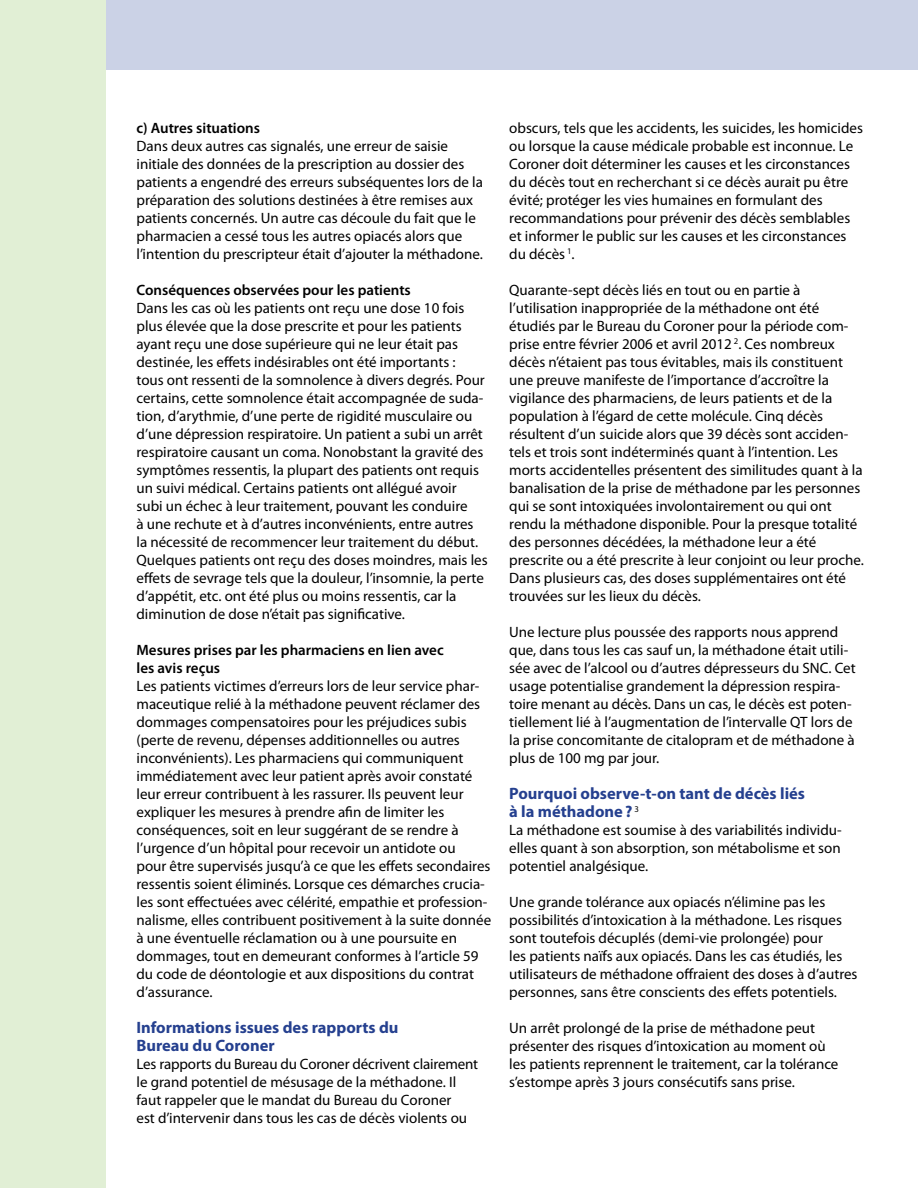
<style>
.page{position:relative;width:918px;height:1188px;background:#fff}
.page>*{position:absolute;margin:0;border:0;box-sizing:border-box;transform-origin:0 0}
.t1{font:700 16.5px/18px "Myriad Pro";color:#25408f}
.t2{font:15px/18px "Myriad Pro";color:#000}
.t3{font:600 15px/18px "Myriad Pro";color:#000}
</style>
<div class="page">
<div style="left:0;top:0;width:918px;height:69px;background:#cbd2e6"></div>
<div style="left:0;top:0;width:105px;height:1188px;background:#e1efd5"></div>
<p class="t3" style="left:136px;top:119px;width:125px">c) Autres situations</p>
<p class="t2" style="left:136px;top:137px;width:348px">Dans deux autres cas signalés, une erreur de saisie initiale des données de la prescription au dossier des patients a engendré des erreurs subséquentes lors de la préparation des solutions destinées à être remises aux patients concernés. Un autre cas découle du fait que le pharmacien a cessé tous les autres opiacés alors que l’intention du prescripteur était d’ajouter la méthadone.</p>
<p class="t3" style="left:136px;top:281px;width:276px">Conséquences observées pour les patients</p>
<p class="t2" style="left:136px;top:299px;width:353px">Dans les cas où les patients ont reçu une dose 10 fois plus élevée que la dose prescrite et pour les patients ayant reçu une dose supérieure qui ne leur était pas destinée, les effets indésirables ont été importants :<br>tous ont ressenti de la somnolence à divers degrés. Pour certains, cette somnolence était accompagnée de suda&shy;tion, d’arythmie, d’une perte de rigidité musculaire ou d’une dépression respiratoire. Un patient a subi un arrêt respiratoire causant un coma. Nonobstant la gravité des symptômes ressentis, la plupart des patients ont requis un suivi médical. Certains patients ont allégué avoir<br>subi un échec à leur traitement, pouvant les conduire<br>à une rechute et à d’autres inconvénients, entre autres la nécessité de recommencer leur traitement du début.<br>Quelques patients ont reçu des doses moindres, mais les effets de sevrage tels que la douleur, l’insomnie, la perte d’appétit, etc. ont été plus ou moins ressentis, car la diminution de dose n’était pas significative.</p>
<p class="t3" style="left:136px;top:641px;width:309px">Mesures prises par les pharmaciens en lien avec les avis reçus</p>
<p class="t2" style="left:136px;top:677px;width:356px">Les patients victimes d’erreurs lors de leur service phar&shy;maceutique relié à la méthadone peuvent réclamer des dommages compensatoires pour les préjudices subis (perte de revenu, dépenses additionnelles ou autres inconvénients). Les pharmaciens qui communiquent immédiatement avec leur patient après avoir constaté leur erreur contribuent à les rassurer. Ils peuvent leur expliquer les mesures à prendre afin de limiter les conséquences, soit en leur suggérant de se rendre à l’urgence d’un hôpital pour recevoir un antidote ou<br>pour être supervisés jusqu’à ce que les effets secondaires ressentis soient éliminés. Lorsque ces démarches crucia&shy;les sont effectuées avec célérité, empathie et profession&shy;nalisme, elles contribuent positivement à la suite donnée à une éventuelle réclamation ou à une poursuite en dommages, tout en demeurant conformes à l’article 59 du code de déontologie et aux dispositions du contrat d’assurance.</p>
<p class="t1" style="left:136px;top:1018px;width:264px">Informations issues des rapports du<br>Bureau du Coroner</p>
<p class="t2" style="left:136px;top:1055px;width:343px">Les rapports du Bureau du Coroner décrivent clairement le grand potentiel de mésusage de la méthadone. Il faut rappeler que le mandat du Bureau du Coroner<br>est d’intervenir dans tous les cas de décès violents ou</p>
<p class="t2" style="left:509px;top:119px;width:355px">obscurs, tels que les accidents, les suicides, les homicides ou lorsque la cause médicale probable est inconnue. Le Coroner doit déterminer les causes et les circonstances du décès tout en recherchant si ce décès aurait pu être évité; protéger les vies humaines en formulant des recommandations pour prévenir des décès semblables et informer le public sur les causes et les circonstances du décès <sup>1</sup>.</p>
<p class="t2" style="left:509px;top:281px;width:356px">Quarante-sept décès liés en tout ou en partie à l’utilisation inappropriée de la méthadone ont été étudiés par le Bureau du Coroner pour la période com&shy;prise entre février 2006 et avril 2012 <sup>2</sup>. Ces nombreux décès n’étaient pas tous évitables, mais ils constituent une preuve manifeste de l’importance d’accroître la vigilance des pharmaciens, de leurs patients et de la population à l’égard de cette molécule. Cinq décès résultent d’un suicide alors que 39 décès sont acciden&shy;tels et trois sont indéterminés quant à l’intention. Les morts accidentelles présentent des similitudes quant à la banalisation de la prise de méthadone par les personnes qui se sont intoxiquées involontairement ou qui ont rendu la méthadone disponible. Pour la presque totalité des personnes décédées, la méthadone leur a été prescrite ou a été prescrite à leur conjoint ou leur proche.<br>Dans plusieurs cas, des doses supplémentaires ont été trouvées sur les lieux du décès.</p>
<p class="t2" style="left:509px;top:623px;width:348px">Une lecture plus poussée des rapports nous apprend que, dans tous les cas sauf un, la méthadone était utili&shy;sée avec de l’alcool ou d’autres dépresseurs du SNC. Cet usage potentialise grandement la dépression respira&shy;toire menant au décès. Dans un cas, le décès est poten&shy;tiellement lié à l’augmentation de l’intervalle QT lors de la prise concomitante de citalopram et de méthadone à plus de 100 mg par jour.</p>
<p class="t1" style="left:509px;top:784px;width:297px">Pourquoi observe-t-on tant de décès liés à la méthadone? <sup>3</sup></p>
<p class="t2" style="left:509px;top:821px;width:334px;text-align:justify">La méthadone est soumise à des variabilités individu&shy;elles quant à son absorption, son métabolisme et son potentiel analgésique.</p>
<p class="t2" style="left:509px;top:893px;width:350px">Une grande tolérance aux opiacés n’élimine pas les possibilités d’intoxication à la méthadone. Les risques sont toutefois décuplés (demi-vie prolongée) pour<br>les patients naïfs aux opiacés. Dans les cas étudiés, les utilisateurs de méthadone offraient des doses à d’autres personnes, sans être conscients des effets potentiels.</p>
<p class="t2" style="left:509px;top:1019px;width:331px">Un arrêt prolongé de la prise de méthadone peut présenter des risques d’intoxication au moment où les patients reprennent le traitement, car la tolérance s’estompe après 3 jours consécutifs sans prise.</p>
</div>
